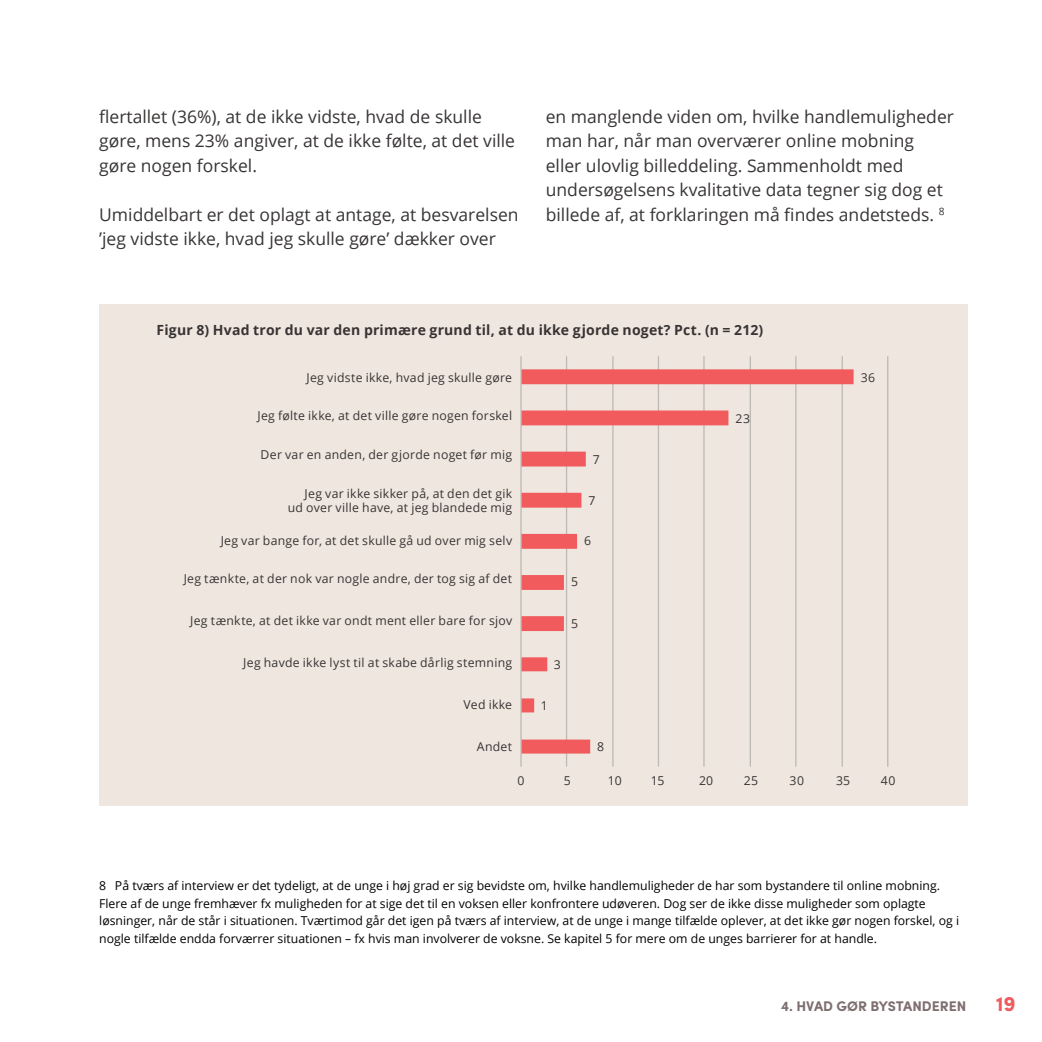
<style>
.page{position:relative;width:1042px;height:1042px;background:#fff}
.page>*{position:absolute;margin:0;border:0;box-sizing:border-box;transform-origin:0 0}
.t1{font:700 21px "Sofia Pro";color:#f15b5d}
.brod{font:17.5px/24.5px "Open Sans";color:#383434}
.t2{font:700 14px "Open Sans";letter-spacing:.015em;color:#383434}
.t3{font:700 14px "Sofia Pro";color:#7e6e6f}
.fodnoter{font:12.25px/17.5px "Open Sans";color:#000}
.t4{font:12.25px/14px "Open Sans";letter-spacing:.02em;color:#383434;text-align:right}
</style>
<div class="page">
<div style="left:99px;top:305px;width:868px;height:501px;background:#efe7df"></div>
<hr style="left:566px;top:356px;width:1px;height:411px;background:#bdb9b4">
<hr style="left:612px;top:356px;width:1px;height:411px;background:#bdb9b4">
<hr style="left:658px;top:356px;width:1px;height:411px;background:#bdb9b4">
<hr style="left:703px;top:356px;width:1px;height:411px;background:#bdb9b4">
<hr style="left:750px;top:356px;width:1px;height:411px;background:#bdb9b4">
<hr style="left:795px;top:356px;width:1px;height:411px;background:#bdb9b4">
<hr style="left:841px;top:356px;width:2px;height:411px;background:#bdb9b4">
<hr style="left:887px;top:356px;width:1px;height:411px;background:#bdb9b4">
<svg style="left:522px;top:369px;width:331px;height:384px"></svg>
<hr style="left:520px;top:356px;width:2px;height:411px;background:#bdb9b4">
<p class="brod" style="left:99px;top:103px;width:417px">flertallet (36%), at de ikke vidste, hvad de skulle gøre, mens 23% angiver, at de ikke følte, at det ville gøre nogen forskel.</p>
<p class="brod" style="left:99px;top:201px;width:421px">Umiddelbart er det oplagt at antage, at besvarelsen ’jeg vidste ikke, hvad jeg skulle gøre’ dækker over</p>
<p class="brod" style="left:546px;top:103px;width:410px">en manglende viden om, hvilke handlemuligheder man har, når man overværer online mobning eller ulovlig billeddeling. Sammenholdt med undersøgelsens kvalitative data tegner sig dog et billede af, at forklaringen må findes andetsteds. <sup>8</sup></p>
<p class="t2" style="left:156px;top:320px;width:608px">Figur 8) Hvad tror du var den primære grund til, at du ikke gjorde noget? Pct. (n = 212)</p>
<p class="t4" style="left:306px;top:370px;width:207px">Jeg vidste ikke, hvad jeg skulle gøre</p>
<p class="t4" style="left:257px;top:409px;width:256px">Jeg følte ikke, at det ville gøre nogen forskel</p>
<p class="t4" style="left:261px;top:447px;width:253px">Der var en anden, der gjorde noget før mig</p>
<p class="t4" style="left:288px;top:486px;width:226px">Jeg var ikke sikker på, at den det gik ud over ville have, at jeg blandede mig</p>
<p class="t4" style="left:221px;top:533px;width:293px">Jeg var bange for, at det skulle gå ud over mig selv</p>
<p class="t4" style="left:184px;top:571px;width:330px">Jeg tænkte, at der nok var nogle andre, der tog sig af det</p>
<p class="t4" style="left:190px;top:613px;width:323px">Jeg tænkte, at det ikke var ondt ment eller bare for sjov</p>
<p class="t4" style="left:243px;top:655px;width:270px">Jeg havde ikke lyst til at skabe dårlig stemning</p>
<p class="t4" style="left:463px;top:697px;width:50px">Ved ikke</p>
<p class="t4" style="left:477px;top:739px;width:37px">Andet</p>
<p class="t4" style="left:597px;top:739px;width:9px">8</p>
<p class="t4" style="left:593px;top:452px;width:9px">7</p>
<p class="t4" style="left:588px;top:493px;width:9px">7</p>
<p class="t4" style="left:584px;top:533px;width:9px">6</p>
<p class="t4" style="left:571px;top:575px;width:9px">5</p>
<p class="t4" style="left:571px;top:616px;width:9px">5</p>
<p class="t4" style="left:554px;top:657px;width:9px">3</p>
<p class="t4" style="left:541px;top:698px;width:9px">1</p>
<p class="t4" style="left:735px;top:411px;width:16px">23</p>
<p class="t4" style="left:861px;top:370px;width:16px">36</p>
<p class="t4" style="left:517px;top:773px;width:9px">0</p>
<p class="t4" style="left:564px;top:773px;width:9px">5</p>
<p class="t4" style="left:608px;top:773px;width:15px">10</p>
<p class="t4" style="left:651px;top:773px;width:15px">15</p>
<p class="t4" style="left:699px;top:773px;width:16px">20</p>
<p class="t4" style="left:744px;top:773px;width:16px">25</p>
<p class="t4" style="left:789px;top:773px;width:16px">30</p>
<p class="t4" style="left:836px;top:773px;width:16px">35</p>
<p class="t4" style="left:881px;top:773px;width:16px">40</p>
<p class="fodnoter" style="left:99px;top:877px;width:861px">8 På tværs af interview er det tydeligt, at de unge i høj grad er sig bevidste om, hvilke handlemuligheder de har som bystandere til online mobning.<br>Flere af de unge fremhæver fx muligheden for at sige det til en voksen eller konfrontere udøveren. Dog ser de ikke disse muligheder som oplagte løsninger, når de står i situationen. Tværtimod går det igen på tværs af interview, at de unge i mange tilfælde oplever, at det ikke gør nogen forskel, og i nogle tilfælde endda forværrer situationen – fx hvis man involverer de voksne. Se kapitel 5 for mere om de unges barrierer for at handle.</p>
<p class="t3" style="left:781px;top:995px;width:187px">4. HVAD GØR BYSTANDEREN</p>
<h1 class="t1" style="left:995px;top:987px;width:22px">19</h1>
</div>
